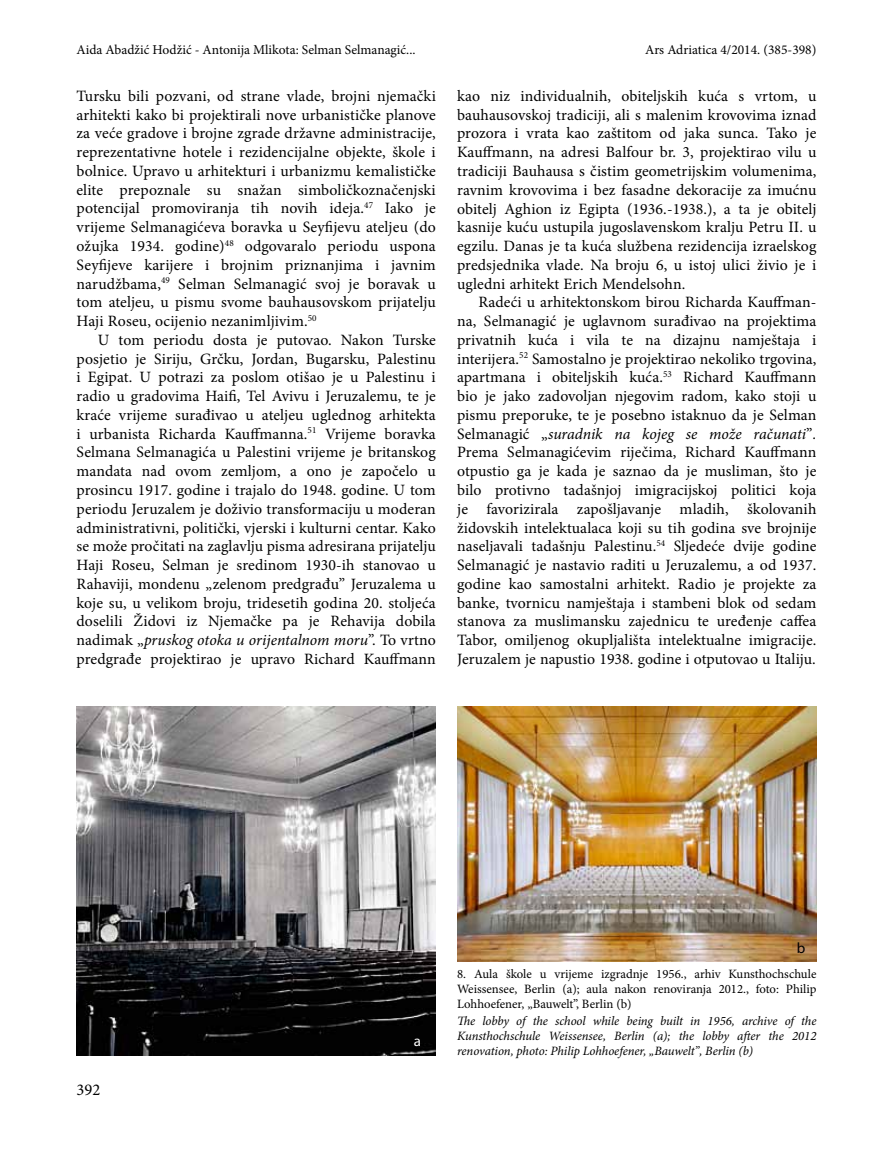
<style>
.page{position:relative;width:893px;height:1149px;background:#fff}
.page>*{position:absolute;margin:0;border:0;box-sizing:border-box;transform-origin:0 0}
.t1{font:16.5px "Minion Pro";color:#000}
.t2{font:15.75px/18.8px "Minion Pro";letter-spacing:.005em;color:#000;text-align:justify}
.t3{font:15px "Myriad Pro";color:#fff}
.t4{font:15px "Myriad Pro";color:#000}
.t5{font:13.5px "Minion Pro";color:#000}
.t6{font:italic 12.75px/15px "Minion Pro";letter-spacing:-.01em;color:#000;text-align:justify}
.t7{font:12.75px/15px "Minion Pro";color:#000;text-align:justify}
.s1{font-style:italic}
</style>
<div class="page">
<img style="left:77px;top:706px;width:359px;height:348px">
<img style="left:457px;top:706px;width:359px;height:255px">
<p class="t5" style="left:77px;top:41px;width:340px">Aida Abadžić Hodžić - Antonija Mlikota: Selman Selmanagić...</p>
<p class="t5" style="left:645px;top:41px;width:173px">Ars Adriatica 4/2014. (385-398)</p>
<p class="t2" style="left:77px;top:86px;width:361px">Tursku bili pozvani, od strane vlade, brojni njemački arhitekti kako bi projektirali nove urbanističke planove za veće gradove i brojne zgrade državne administracije, reprezentativne hotele i rezidencijalne objekte, škole i bolnice. Upravo u arhitekturi i urbanizmu kemalističke elite prepoznale su snažan simboličkoznačenjski potencijal promoviranja tih novih ideja.<sup>47</sup> Iako je vrijeme Selmanagićeva boravka u Seyfijevu ateljeu (do ožujka 1934. godine)<sup>48</sup> odgovaralo periodu uspona Seyfijeve karijere i brojnim priznanjima i javnim narudžbama,<sup>49</sup> Selman Selmanagić svoj je boravak u tom ateljeu, u pismu svome bauhausovskom prijatelju Haji Roseu, ocijenio nezanimljivim.<sup>50</sup></p>
<p class="t2" style="left:77px;top:330px;width:361px;text-indent:21px">U tom periodu dosta je putovao. Nakon Turske posjetio je Siriju, Grčku, Jordan, Bugarsku, Palestinu i Egipat. U potrazi za poslom otišao je u Palestinu i radio u gradovima Haifi, Tel Avivu i Jeruzalemu, te je kraće vrijeme surađivao u ateljeu uglednog arhitekta i urbanista Richarda Kauffmanna.<sup>51</sup> Vrijeme boravka Selmana Selmanagića u Palestini vrijeme je britanskog mandata nad ovom zemljom, a ono je započelo u prosincu 1917. godine i trajalo do 1948. godine. U tom periodu Jeruzalem je doživio transformaciju u moderan administrativni, politički, vjerski i kulturni centar. Kako se može pročitati na zaglavlju pisma adresirana prijatelju Haji Roseu, Selman je sredinom 1930-ih stanovao u Rahaviji, mondenu „zelenom predgrađu” Jeruzalema u koje su, u velikom broju, tridesetih godina 20. stoljeća doselili Židovi iz Njemačke pa je Rehavija dobila nadimak „<span class="s1">pruskog otoka u orijentalnom moru</span>”. To vrtno predgrađe projektirao je upravo Richard Kauffmann</p>
<p class="t2" style="left:457px;top:86px;width:361px">kao niz individualnih, obiteljskih kuća s vrtom, u bauhausovskoj tradiciji, ali s malenim krovovima iznad prozora i vrata kao zaštitom od jaka sunca. Tako je Kauffmann, na adresi Balfour br. 3, projektirao vilu u tradiciji Bauhausa s čistim geometrijskim volumenima, ravnim krovovima i bez fasadne dekoracije za imućnu obitelj Aghion iz Egipta (1936.-1938.), a ta je obitelj kasnije kuću ustupila jugoslavenskom kralju Petru II. u egzilu. Danas je ta kuća službena rezidencija izraelskog predsjednika vlade. Na broju 6, u istoj ulici živio je i ugledni arhitekt Erich Mendelsohn.</p>
<p class="t2" style="left:457px;top:293px;width:361px;text-indent:21px">Radeći u arhitektonskom birou Richarda Kauffman&shy;na, Selmanagić je uglavnom surađivao na projektima privatnih kuća i vila te na dizajnu namještaja i interijera.<sup>52</sup> Samostalno je projektirao nekoliko trgovina, apartmana i obiteljskih kuća.<sup>53</sup> Richard Kauffmann bio je jako zadovoljan njegovim radom, kako stoji u pismu preporuke, te je posebno istaknuo da je Selman Selmanagić „<span class="s1">suradnik na kojeg se može računati</span>”<span class="s1">.<br></span>Prema Selmanagićevim riječima, Richard Kauffmann otpustio ga je kada je saznao da je musliman, što je bilo protivno tadašnjoj imigracijskoj politici koja je favorizirala zapošljavanje mladih, školovanih židovskih intelektualaca koji su tih godina sve brojnije naseljavali tadašnju Palestinu.<sup>54</sup> Sljedeće dvije godine Selmanagić je nastavio raditi u Jeruzalemu, a od 1937. godine kao samostalni arhitekt. Radio je projekte za banke, tvornicu namještaja i stambeni blok od sedam stanova za muslimansku zajednicu te uređenje caffea Tabor, omiljenog okupljališta intelektualne imigracije.<br>Jeruzalem je napustio 1938. godine i otputovao u Italiju.</p>
<p class="t1" style="left:77px;top:1078px;width:25px">392</p>
<p class="t3" style="left:414px;top:1030px;width:9px">a</p>
<p class="t4" style="left:797px;top:938px;width:10px">b</p>
<p class="t7" style="left:457px;top:965px;width:361px">8. Aula škole u vrijeme izgradnje 1956., arhiv Kunsthochschule Weissensee, Berlin (a); aula nakon renoviranja 2012., foto: Philip Lohhoefener, „Bauwelt”, Berlin (b)</p>
<p class="t6" style="left:457px;top:1012px;width:361px">The lobby of the school while being built in 1956, archive of the Kunsthochschule Weissensee, Berlin (a); the lobby after the 2012 renovation, photo: Philip Lohhoefener, „Bauwelt”, Berlin (b)</p>
</div>
